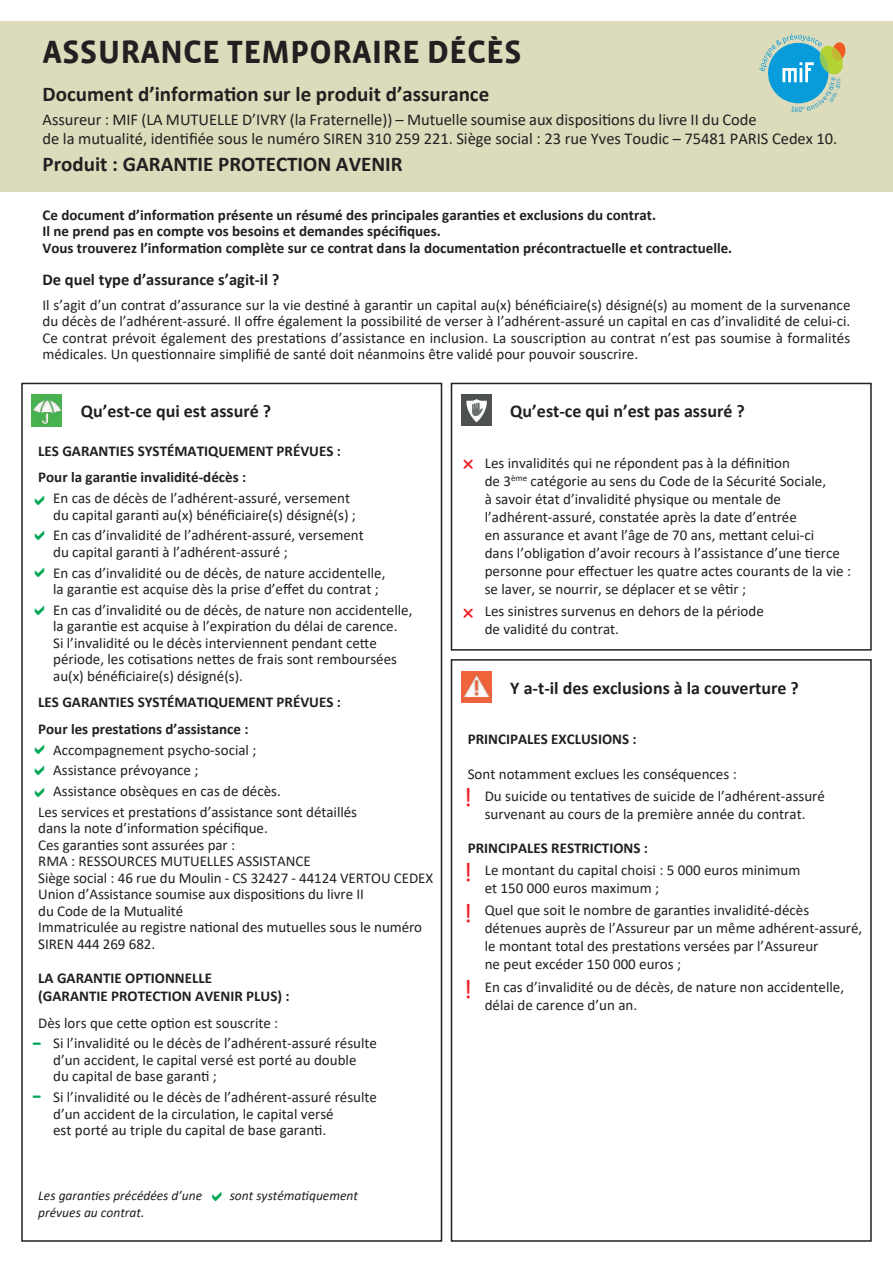
<style>
.page{position:relative;width:893px;height:1263px;background:#fff}
.page>*{position:absolute;margin:0;border:0;box-sizing:border-box;transform-origin:0 0}
.t1{font:700 33px "Vista Sans";color:#231f20}
.t2{font:33px/53.1px "Calibri";color:#00a754}
.t3{font:27px/40.3px "Calibri";color:#ee1d23}
.t4{font:700 21px "Calibri";color:#231f20}
.t5{font:700 18px "Calibri";color:#231f20}
.t6{font:16.5px/19.5px "Calibri";letter-spacing:-.005em;color:#231f20}
.t7{font:700 16.5px "Calibri";color:#231f20}
.t8{font:15px/16.5px "Calibri";color:#231f20}
.t9{font:700 15px/16.5px "Calibri";color:#231f20}
.t10{font:italic 13.5px "Calibri";color:#231f20}
</style>
<div class="page">
<div style="left:451px;top:659px;width:421px;height:583px;border:2px solid #231f20"></div>
<div style="left:21px;top:383px;width:421px;height:859px;border:2px solid #231f20"></div>
<div style="left:451px;top:383px;width:421px;height:268px;border:2px solid #231f20"></div>
<div style="left:0;top:21px;width:893px;height:170px;background:#dcdbbb"></div>
<img style="left:31px;top:395px;width:31px;height:32px">
<img style="left:461px;top:395px;width:30px;height:30px">
<img style="left:461px;top:671px;width:30px;height:31px">
<svg style="left:759px;top:34px;width:87px;height:70px"></svg>
<h1 class="t1" style="left:43px;top:35px;width:481px">ASSURANCE TEMPORAIRE DÉCÈS</h1>
<h3 class="t4" style="left:43px;top:79px;width:448px">Document d’information sur le produit d’assurance</h3>
<p class="t6" style="left:43px;top:109px;width:796px">Assureur : MIF (LA MUTUELLE D’IVRY (la Fraternelle)) – Mutuelle soumise aux dispositions du livre II du Code<br>de la mutualité, identifiée sous le numéro SIREN 310 259 221. Siège social : 23 rue Yves Toudic – 75481 PARIS Cedex 10.</p>
<h3 class="t4" style="left:43px;top:149px;width:362px">Produit : GARANTIE PROTECTION AVENIR</h3>
<p class="t9" style="left:43px;top:206px;width:691px">Ce document d’information présente un résumé des principales garanties et exclusions du contrat.<br>Il ne prend pas en compte vos besoins et demandes spécifiques.<br>Vous trouverez l’information complète sur ce contrat dans la documentation précontractuelle et contractuelle.</p>
<p class="t7" style="left:43px;top:267px;width:238px">De quel type d’assurance s’agit-il ?</p>
<p class="t8" style="left:43px;top:296px;width:809px;text-align:justify">Il s’agit d’un contrat d’assurance sur la vie destiné à garantir un capital au(x) bénéficiaire(s) désigné(s) au moment de la survenance du décès de l’adhérent-assuré. Il offre également la possibilité de verser à l’adhérent-assuré un capital en cas d’invalidité de celui-ci.<br>Ce contrat prévoit également des prestations d’assistance en inclusion. La souscription au contrat n’est pas soumise à formalités médicales. Un questionnaire simplifié de santé doit néanmoins être validé pour pouvoir souscrire.</p>
<p class="t5" style="left:81px;top:399px;width:192px">Qu’est-ce qui est assuré ?</p>
<p class="t9" style="left:38px;top:437px;width:304px;line-height:26.5px">LES GARANTIES SYSTÉMATIQUEMENT PRÉVUES :<br>Pour la garantie invalidité-décès :</p>
<p class="t8" style="left:53px;top:490px;width:304px">En cas de décès de l’adhérent-assuré, versement du capital garanti au(x) bénéficiaire(s) désigné(s) ;</p>
<p class="t8" style="left:53px;top:527px;width:312px">En cas d’invalidité de l’adhérent-assuré, versement du capital garanti à l’adhérent-assuré ;</p>
<p class="t8" style="left:53px;top:564px;width:334px">En cas d’invalidité ou de décès, de nature accidentelle, la garantie est acquise dès la prise d’effet du contrat ;</p>
<p class="t8" style="left:53px;top:601px;width:361px">En cas d’invalidité ou de décès, de nature non accidentelle, la garantie est acquise à l’expiration du délai de carence.<br>Si l’invalidité ou le décès interviennent pendant cette période, les cotisations nettes de frais sont remboursées au(x) bénéficiaire(s) désigné(s).</p>
<p class="t9" style="left:38px;top:689px;width:304px;line-height:26.5px">LES GARANTIES SYSTÉMATIQUEMENT PRÉVUES :<br>Pour les prestations d’assistance :</p>
<p class="t8" style="left:53px;top:741px;width:205px">Accompagnement psycho-social ;</p>
<p class="t8" style="left:53px;top:762px;width:147px">Assistance prévoyance ;</p>
<p class="t8" style="left:53px;top:783px;width:229px">Assistance obsèques en cas de décès.</p>
<p class="t8" style="left:38px;top:803px;width:320px">Les services et prestations d’assistance sont détaillés</p>
<p class="t8" style="left:38px;top:820px;width:396px">dans la note d’information spécifique.<br>Ces garanties sont assurées par :<br>RMA : RESSOURCES MUTUELLES ASSISTANCE<br>Siège social : 46 rue du Moulin - CS 32427 - 44124 VERTOU CEDEX Union d’Assistance soumise aux dispositions du livre II<br>du Code de la Mutualité<br>Immatriculée au registre national des mutuelles sous le numéro SIREN 444 269 682.</p>
<p class="t9" style="left:38px;top:969px;width:253px;line-height:18px">LA GARANTIE OPTIONNELLE<br>(GARANTIE PROTECTION AVENIR PLUS) :</p>
<p class="t8" style="left:53px;top:1012px;width:325px;line-height:20.7px;text-indent:-15px">Dès lors que cette option est souscrite :<br>Si l’invalidité ou le décès de l’adhérent-assuré résulte</p>
<p class="t8" style="left:53px;top:1051px;width:305px">d’un accident, le capital versé est porté au double du capital de base garanti ;</p>
<p class="t8" style="left:53px;top:1088px;width:325px">Si l’invalidité ou le décès de l’adhérent-assuré résulte d’un accident de la circulation, le capital versé<br>est porté au triple du capital de base garanti.</p>
<h1 class="t2" style="left:32px;top:1013px;width:12px">- -</h1>
<p class="t10" style="left:38px;top:1186px;width:165px">Les garanties précédées d’une</p>
<p class="t10" style="left:230px;top:1186px;width:130px">sont systématiquement</p>
<p class="t10" style="left:38px;top:1203px;width:108px">prévues au contrat.</p>
<p class="t5" style="left:510px;top:399px;width:236px">Qu’est-ce qui n’est pas assuré ?</p>
<p class="t8" style="left:485px;top:453px;width:368px;line-height:18px">Les invalidités qui ne répondent pas à la définition<br>de 3<sup>ème</sup> catégorie au sens du Code de la Sécurité Sociale,<br>à savoir état d’invalidité physique ou mentale de l’adhérent-assuré, constatée après la date d’entrée<br>en assurance et avant l’âge de 70 ans, mettant celui-ci<br>dans l’obligation d’avoir recours à l’assistance d’une tierce personne pour effectuer les quatre actes courants de la vie : se laver, se nourrir, se déplacer et se vêtir ;</p>
<p class="t8" style="left:485px;top:602px;width:281px;line-height:18px">Les sinistres survenus en dehors de la période de validité du contrat.</p>
<p class="t5" style="left:510px;top:675px;width:290px">Y a-t-il des exclusions à la couverture ?</p>
<p class="t9" style="left:468px;top:731px;width:170px">PRINCIPALES EXCLUSIONS :</p>
<p class="t8" style="left:485px;top:762px;width:342px;line-height:22.2px;text-indent:-17px">Sont notamment exclues les conséquences :<br>Du suicide ou tentatives de suicide de l’adhérent-assuré</p>
<p class="t8" style="left:485px;top:805px;width:322px">survenant au cours de la première année du contrat.</p>
<p class="t9" style="left:468px;top:839px;width:182px">PRINCIPALES RESTRICTIONS :</p>
<p class="t8" style="left:485px;top:861px;width:317px;line-height:18px">Le montant du capital choisi : 5 000 euros minimum et 150 000 euros maximum ;</p>
<p class="t8" style="left:485px;top:901px;width:379px;line-height:18px">Quel que soit le nombre de garanties invalidité-décès détenues auprès de l’Assureur par un même adhérent-assuré, le montant total des prestations versées par l’Assureur<br>ne peut excéder 150 000 euros ;</p>
<p class="t8" style="left:485px;top:977px;width:361px;line-height:18px">En cas d’invalidité ou de décès, de nature non accidentelle, délai de carence d’un an.</p>
<h2 class="t3" style="left:463px;top:776px;width:10px">!</h2>
<h2 class="t3" style="left:463px;top:851px;width:10px">! !</h2>
<h2 class="t3" style="left:463px;top:968px;width:10px">!</h2>
</div>
